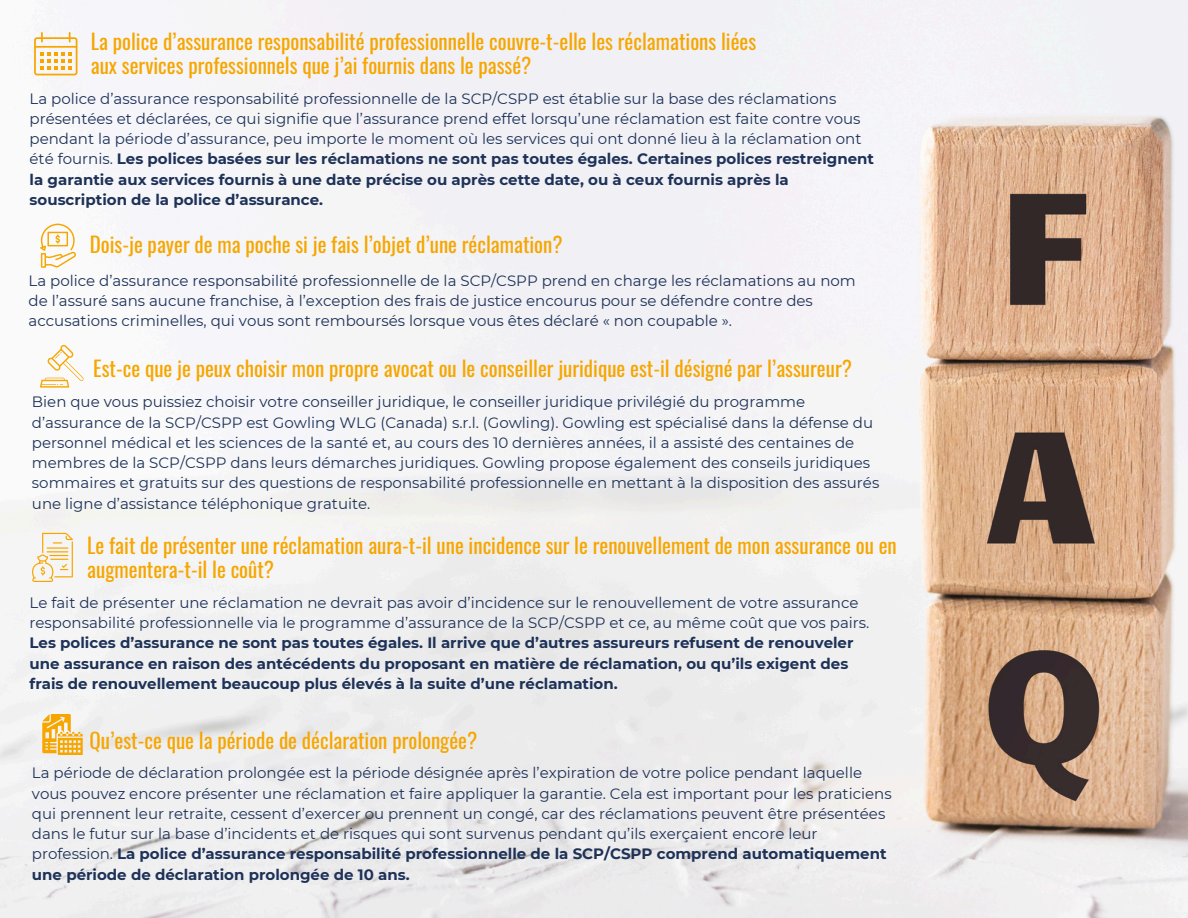
<style>
.page{position:relative;width:1188px;height:918px;background:#fff}
.page>*{position:absolute;margin:0;border:0;box-sizing:border-box;transform-origin:0 0}
.t1{font:21px/23.7px "Oswald";color:#f7a600}
.t2{font:15px/20.2px "Montserrat";color:#1e3258}
.t3{font:700 15px/20.2px "Montserrat";color:#1e3258}
.s1{font-weight:700}
.s2{font-weight:400}
</style>
<div class="page">
<img style="left:0;top:0;width:1188px;height:918px">
<svg style="left:34px;top:32px;width:43px;height:43px"></svg>
<svg style="left:40px;top:224px;width:36px;height:44px"></svg>
<svg style="left:40px;top:345px;width:44px;height:43px"></svg>
<svg style="left:32px;top:533px;width:40px;height:49px"></svg>
<svg style="left:42px;top:714px;width:41px;height:41px"></svg>
<p class="t1" style="left:91px;top:29px;width:667px">La police d’assurance responsabilité professionnelle couvre-t-elle les réclamations liées aux services professionnels que j’ai fournis dans le passé?</p>
<p class="t2" style="left:30px;top:88px;width:846px">La police d’assurance responsabilité professionnelle de la SCP/CSPP est établie sur la base des réclamations présentées et déclarées, ce qui signifie que l’assurance prend effet lorsqu’une réclamation est faite contre vous pendant la période d’assurance, peu importe le moment où les services qui ont donné lieu à la réclamation ont été fournis. <span class="s1">Les polices basées sur les réclamations ne sont pas toutes égales. Certaines polices restreignent la garantie aux services fournis à une date précise ou après cette date, ou à ceux fournis après la souscription de la police d’assurance.</span></p>
<p class="t1" style="left:90px;top:232px;width:474px">Dois-je payer de ma poche si je fais l’objet d’une réclamation?</p>
<p class="t2" style="left:29px;top:270px;width:829px">La police d’assurance responsabilité professionnelle de la SCP/CSPP prend en charge les réclamations au nom de l’assuré sans aucune franchise, à l’exception des frais de justice encourus pour se défendre contre des accusations criminelles, qui vous sont remboursés lorsque vous êtes déclaré « non coupable ».</p>
<p class="t1" style="left:93px;top:356px;width:760px">Est-ce que je peux choisir mon propre avocat ou le conseiller juridique est-il désigné par l’assureur?</p>
<p class="t2" style="left:32px;top:392px;width:849px">Bien que vous puissiez choisir votre conseiller juridique, le conseiller juridique privilégié du programme d’assurance de la SCP/CSPP est Gowling WLG (Canada) s.r.l. (Gowling). Gowling est spécialisé dans la défense du personnel médical et les sciences de la santé et, au cours des 10 dernières années, il a assisté des centaines de membres de la SCP/CSPP dans leurs démarches juridiques. Gowling propose également des conseils juridiques sommaires et gratuits sur des questions de responsabilité professionnelle en mettant à la disposition des assurés une ligne d’assistance téléphonique gratuite.</p>
<p class="t1" style="left:87px;top:533px;width:811px">Le fait de présenter une réclamation aura-t-il une incidence sur le renouvellement de mon assurance ou en augmentera-t-il le coût?</p>
<p class="t3" style="left:30px;top:592px;width:841px"><span class="s2">Le fait de présenter une réclamation ne devrait pas avoir d’incidence sur le renouvellement de votre assurance responsabilité professionnelle via le programme d’assurance de la SCP/CSPP et ce, au même coût que vos pairs.<br></span>Les polices d’assurance ne sont pas toutes égales. Il arrive que d’autres assureurs refusent de renouveler une assurance en raison des antécédents du proposant en matière de réclamation, ou qu’ils exigent des frais de renouvellement beaucoup plus élevés à la suite d’une réclamation.</p>
<p class="t1" style="left:90px;top:728px;width:389px">Qu’est-ce que la période de déclaration prolongée?</p>
<p class="t2" style="left:32px;top:763px;width:861px">La période de déclaration prolongée est la période désignée après l’expiration de votre police pendant laquelle vous pouvez encore présenter une réclamation et faire appliquer la garantie. Cela est important pour les praticiens qui prennent leur retraite, cessent d’exercer ou prennent un congé, car des réclamations peuvent être présentées dans le futur sur la base d’incidents et de risques qui sont survenus pendant qu’ils exerçaient encore leur profession. <span class="s1">La police d’assurance responsabilité professionnelle de la SCP/CSPP comprend automatiquement une période de déclaration prolongée de 10 ans.</span></p>
</div>
